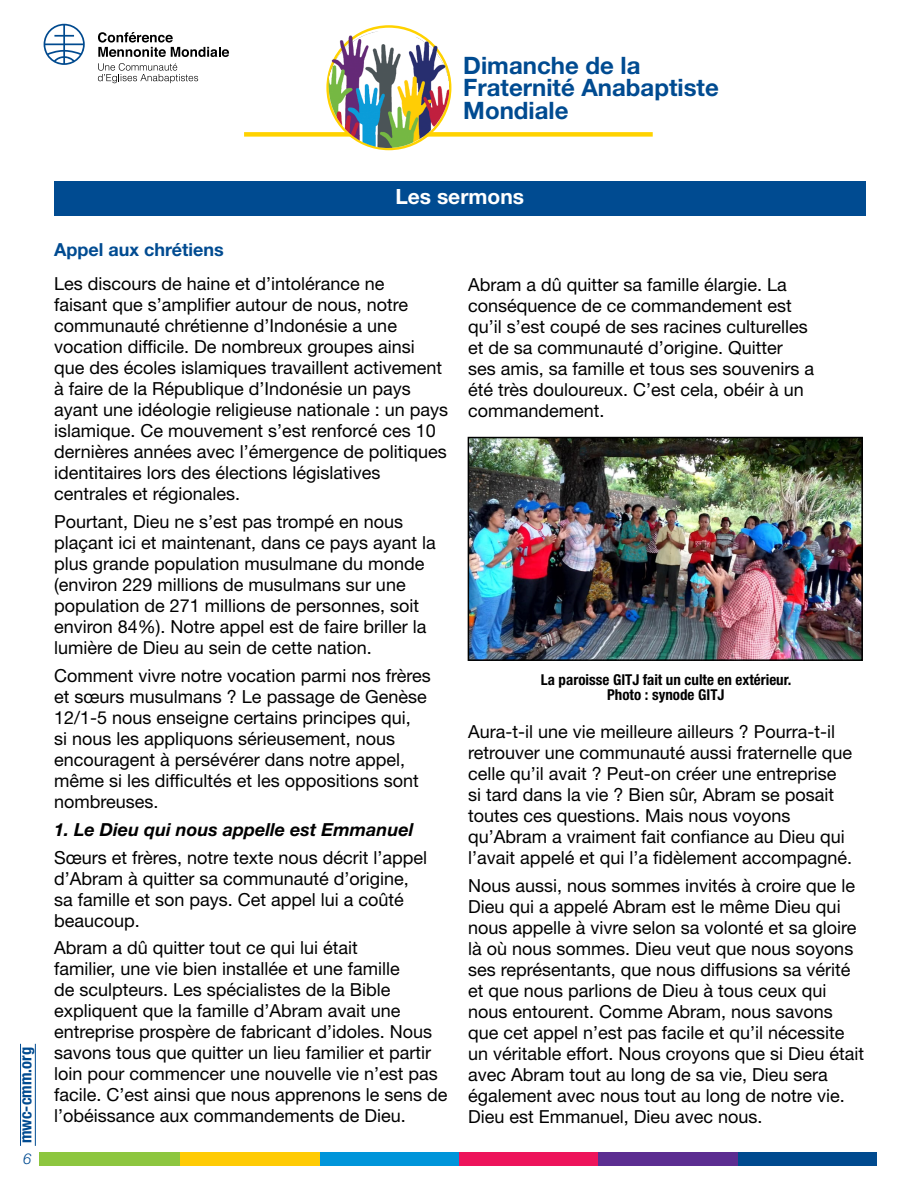
<style>
.page{position:relative;width:918px;height:1188px;background:#fff}
.page>*{position:absolute;margin:0;border:0;box-sizing:border-box;transform-origin:0 0}
.t1{font:700 24px/22.5px "Helvetica Neue";color:#004b91}
.t2{font:700 21px "Helvetica Neue LT Std";color:#fff}
.t3{font:18px/21px "Helvetica Neue LT Std";color:#000}
.t4{font:italic 700 18px "Helvetica Neue LT Std";color:#000}
.t5{font:700 18px "Helvetica Neue LT Std";color:#004b91}
.t6{font:700 condensed 16.5px "Helvetica Neue LT Std";color:#004b91}
.t7{font:700 condensed 15px/15px "Helvetica Neue LT Std";color:#000;text-align:center}
.t8{font:italic 300 15px "Helvetica Neue LT Std";color:#004b91}
</style>
<div class="page">
<div style="left:244px;top:132px;width:409px;height:5px;background:#ffd200"></div>
<img style="left:325px;top:28px;width:125px;height:121px">
<div style="left:736px;top:1153px;width:141px;height:13px;background:#004a8f"></div>
<div style="left:597px;top:1153px;width:141px;height:13px;background:#5c2d91"></div>
<div style="left:458px;top:1153px;width:140px;height:13px;background:#ed145b"></div>
<div style="left:318px;top:1153px;width:141px;height:13px;background:#0095da"></div>
<div style="left:179px;top:1153px;width:140px;height:13px;background:#ffcb05"></div>
<div style="left:39px;top:1153px;width:141px;height:13px;background:#8dc63f"></div>
<svg style="left:98px;top:32px;width:131px;height:25px"></svg>
<svg style="left:98px;top:63px;width:100px;height:20px"></svg>
<svg style="left:44px;top:24px;width:41px;height:41px"></svg>
<hr style="left:20px;top:1044px;width:1px;height:102px;background:#004b91">
<hr style="left:35px;top:1044px;width:1px;height:102px;background:#004b91">
<div style="left:54px;top:181px;width:811px;height:34px;background:#004b91"></div>
<img style="left:471px;top:440px;width:389px;height:218px">
<div style="left:468px;top:437px;width:395px;height:224px;border:2px solid #000"></div>
<h1 class="t1" style="left:463px;top:53px;width:257px">Dimanche de la<br>Fraternité Anabaptiste<br>Mondiale</h1>
<p class="t6" style="left:16px;top:1143px;width:98px;rotate:-90deg">mwc-cmm.org</p>
<p class="t8" style="left:23px;top:1150px;width:10px">6</p>
<p class="t2" style="left:395px;top:184px;width:130px">Les sermons</p>
<p class="t5" style="left:54px;top:238px;width:171px">Appel aux chrétiens</p>
<p class="t3" style="left:54px;top:273px;width:396px">Les discours de haine et d’intolérance ne<br>faisant que s’amplifier autour de nous, notre communauté chrétienne d’Indonésie a une vocation difficile. De nombreux groupes ainsi que des écoles islamiques travaillent activement à faire de la République d’Indonésie un pays ayant une idéologie religieuse nationale : un pays islamique. Ce mouvement s’est renforcé ces 10 dernières années avec l’émergence de politiques identitaires lors des élections législatives centrales et régionales.</p>
<p class="t3" style="left:54px;top:511px;width:383px">Pourtant, Dieu ne s’est pas trompé en nous plaçant ici et maintenant, dans ce pays ayant la plus grande population musulmane du monde (environ 229 millions de musulmans sur une population de 271 millions de personnes, soit environ 84%). Notre appel est de faire briller la lumière de Dieu au sein de cette nation.</p>
<p class="t3" style="left:54px;top:665px;width:378px">Comment vivre notre vocation parmi nos frères et sœurs musulmans ? Le passage de Genèse 12/1-5 nous enseigne certains principes qui,<br>si nous les appliquons sérieusement, nous encouragent à persévérer dans notre appel, même si les difficultés et les oppositions sont nombreuses.</p>
<p class="t4" style="left:54px;top:818px;width:361px">1. Le Dieu qui nous appelle est Emmanuel</p>
<p class="t3" style="left:54px;top:846px;width:375px">Sœurs et frères, notre texte nous décrit l’appel d’Abram à quitter sa communauté d’origine, sa famille et son pays. Cet appel lui a coûté beaucoup.</p>
<p class="t3" style="left:54px;top:937px;width:395px">Abram a dû quitter tout ce qui lui était<br>familier, une vie bien installée et une famille<br>de sculpteurs. Les spécialistes de la Bible expliquent que la famille d’Abram avait une entreprise prospère de fabricant d’idoles. Nous savons tous que quitter un lieu familier et partir loin pour commencer une nouvelle vie n’est pas facile. C’est ainsi que nous apprenons le sens de l’obéissance aux commandements de Dieu.</p>
<p class="t3" style="left:468px;top:273px;width:348px">Abram a dû quitter sa famille élargie. La conséquence de ce commandement est qu’il s’est coupé de ses racines culturelles et de sa communauté d’origine. Quitter ses amis, sa famille et tous ses souvenirs a été très douloureux. C’est cela, obéir à un commandement.</p>
<p class="t7" style="left:541px;top:672px;width:252px">La paroisse GITJ fait un culte en extérieur.<br>Photo : synode GITJ</p>
<p class="t3" style="left:468px;top:721px;width:386px">Aura-t-il une vie meilleure ailleurs ? Pourra-t-il retrouver une communauté aussi fraternelle que celle qu’il avait ? Peut-on créer une entreprise si tard dans la vie ? Bien sûr, Abram se posait toutes ces questions. Mais nous voyons qu’Abram a vraiment fait confiance au Dieu qui l’avait appelé et qui l’a fidèlement accompagné.</p>
<p class="t3" style="left:468px;top:875px;width:398px">Nous aussi, nous sommes invités à croire que le Dieu qui a appelé Abram est le même Dieu qui nous appelle à vivre selon sa volonté et sa gloire là où nous sommes. Dieu veut que nous soyons ses représentants, que nous diffusions sa vérité et que nous parlions de Dieu à tous ceux qui nous entourent. Comme Abram, nous savons que cet appel n’est pas facile et qu’il nécessite un véritable effort. Nous croyons que si Dieu était avec Abram tout au long de sa vie, Dieu sera également avec nous tout au long de notre vie.<br>Dieu est Emmanuel, Dieu avec nous.</p>
</div>
